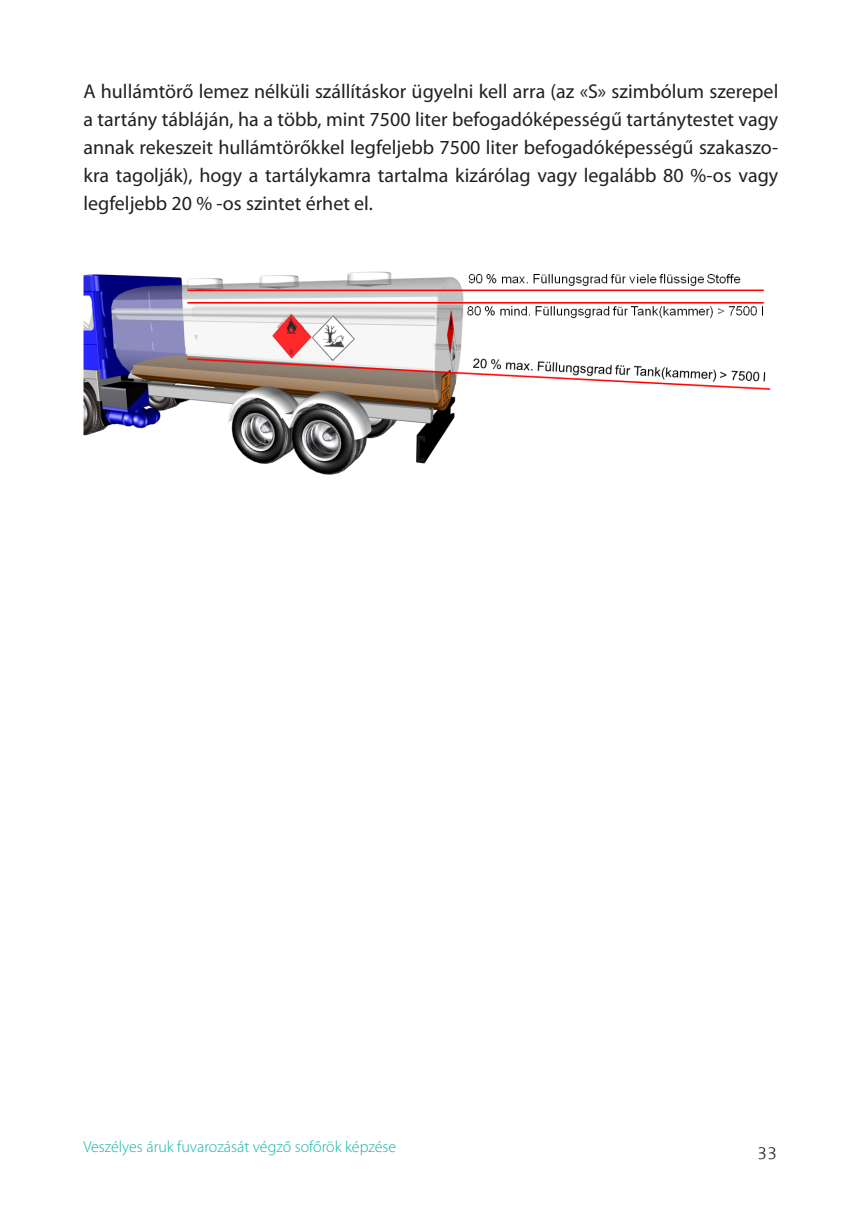
<style>
.page{position:relative;width:862px;height:1214px;background:#fff}
.page>*{position:absolute;margin:0;border:0;box-sizing:border-box;transform-origin:0 0}
.Fließtext{font:20px/28px "Myriad Pro";color:#231f20;text-align:justify}
.t1{font:300 18px "The Sans B3";color:#231f20}
.t2{font:300 16px "Myriad Pro";color:#13b1a8}
</style>
<div class="page">
<img style="left:83px;top:271px;width:688px;height:204px">
<p class="Fließtext" style="left:83px;top:77px;width:696px">A hullámtörő lemez nélküli szállításkor ügyelni kell arra (az «S» szimbólum szerepel a tartány tábláján, ha a több, mint 7500 liter befogadóképességű tartánytestet vagy annak rekeszeit hullámtörőkkel legfeljebb 7500 liter befogadóképességű szakaszo&shy;kra tagolják), hogy a tartálykamra tartalma kizárólag vagy legalább 80 %-os vagy legfeljebb 20 % -os szintet érhet el.</p>
<p class="t2" style="left:83px;top:1138px;width:314px">Veszélyes áruk fuvarozását végző sofőrök képzése</p>
<p class="t1" style="left:757px;top:1143px;width:21px">33</p>
</div>
